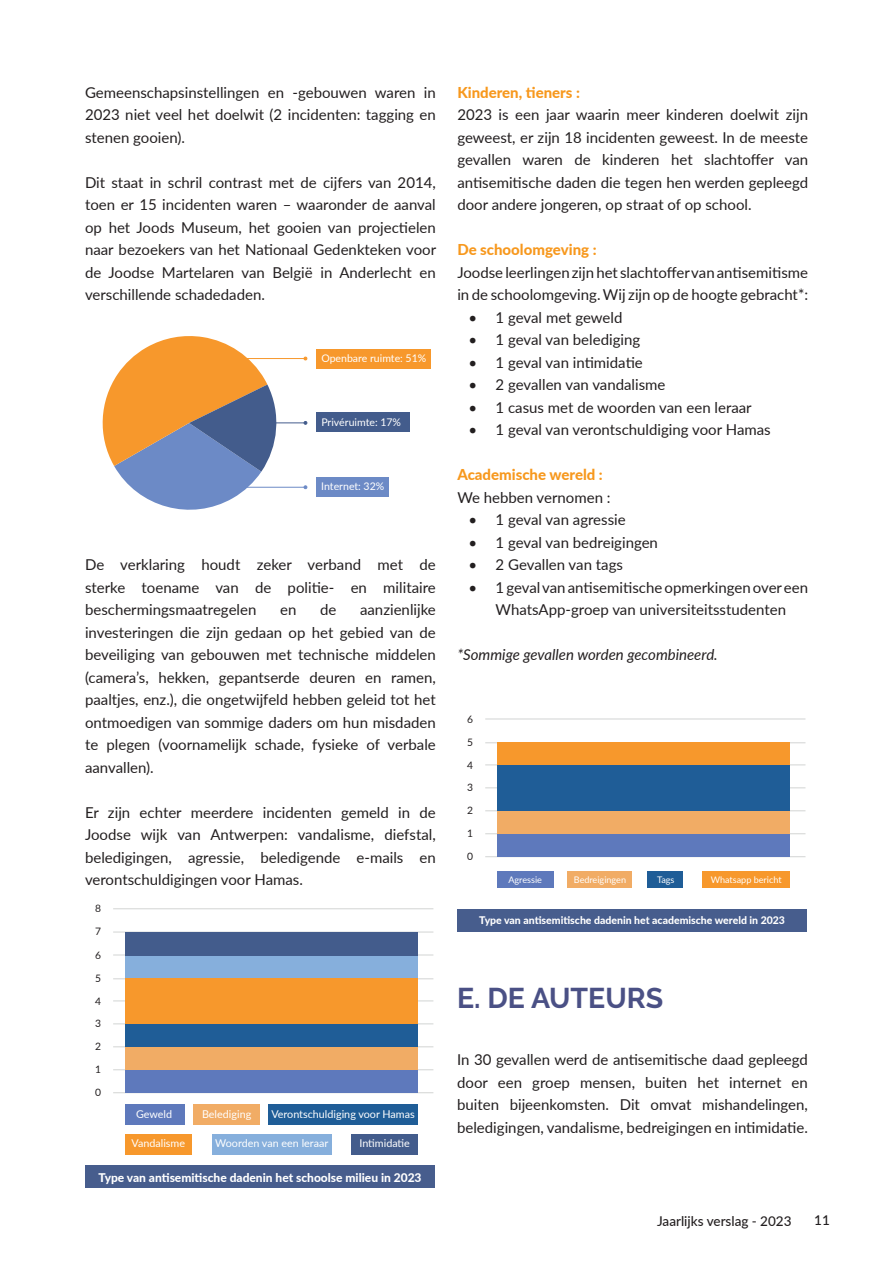
<style>
.page{position:relative;width:893px;height:1263px;background:#fff}
.page>*{position:absolute;margin:0;border:0;box-sizing:border-box;transform-origin:0 0}
.Headline{font:700 28.5px "Raleway";color:#4a5085}
.body_text{font:15px/22.5px "Lato";color:#231f20;text-align:justify}
.body_text-2{font:800 15px "Lato";color:#f7981d}
.body_text-3{font:italic 15px "Lato";color:#231f20}
.t1{font:500 13.5px "Lato";color:#231f20}
.body_text-4{font:800 12px "Lato";color:#fff}
.t2{font:10.8px "Lato";color:#fff}
.body_text-5{font:800 10.5px "Lato";color:#fff}
.t3{font:10.5px "Lato";color:#fff}
.t4{font:10.2px "Lato";color:#231f20}
.t5{font:9px "Lato";color:#fff}
</style>
<div class="page">
<hr style="left:232px;top:422px;width:73px;height:1px;background:#435c8c">
<div style="left:317px;top:349px;width:114px;height:19px;background:#f7982c"></div>
<hr style="left:232px;top:487px;width:73px;height:1px;background:#6c8ac6">
<hr style="left:232px;top:358px;width:73px;height:1px;background:#f7982c">
<div style="left:317px;top:477px;width:72px;height:20px;background:#6c8ac6"></div>
<div style="left:317px;top:413px;width:93px;height:19px;background:#435c8c"></div>
<svg style="left:102px;top:336px;width:180px;height:174px"></svg>
<div style="left:85px;top:1165px;width:350px;height:23px;background:#475d8d"></div>
<hr style="left:113px;top:1092px;width:320px;height:1px;background:#d2d4d3">
<hr style="left:113px;top:978px;width:320px;height:1px;background:#d2d4d3">
<hr style="left:113px;top:1001px;width:320px;height:1px;background:#d2d4d3">
<hr style="left:113px;top:1023px;width:320px;height:1px;background:#d2d4d3">
<hr style="left:113px;top:1046px;width:320px;height:1px;background:#d2d4d3">
<hr style="left:113px;top:1069px;width:320px;height:1px;background:#d2d4d3">
<hr style="left:113px;top:932px;width:320px;height:1px;background:#d2d4d3">
<hr style="left:113px;top:955px;width:320px;height:1px;background:#d2d4d3">
<hr style="left:113px;top:908px;width:320px;height:1px;background:#d2d4d3">
<div style="left:125px;top:1104px;width:60px;height:20px;background:#5e79bc"></div>
<div style="left:125px;top:1070px;width:293px;height:23px;background:#5e79bc"></div>
<div style="left:125px;top:1047px;width:293px;height:23px;background:#f1ac65"></div>
<div style="left:125px;top:1024px;width:293px;height:23px;background:#1f5d97"></div>
<div style="left:125px;top:955px;width:293px;height:23px;background:#86afdc"></div>
<div style="left:125px;top:932px;width:293px;height:23px;background:#435c8c"></div>
<div style="left:125px;top:978px;width:293px;height:46px;background:#f7982c"></div>
<div style="left:193px;top:1104px;width:67px;height:20px;background:#f1ac65"></div>
<div style="left:351px;top:1134px;width:67px;height:20px;background:#435c8c"></div>
<div style="left:125px;top:1134px;width:67px;height:20px;background:#f7982c"></div>
<div style="left:212px;top:1134px;width:120px;height:20px;background:#86afdc"></div>
<div style="left:269px;top:1104px;width:149px;height:20px;background:#1f5d97"></div>
<div style="left:457px;top:909px;width:350px;height:23px;background:#475d8d"></div>
<hr style="left:485px;top:856px;width:320px;height:1px;background:#d2d4d3">
<hr style="left:485px;top:742px;width:320px;height:1px;background:#d2d4d3">
<hr style="left:485px;top:765px;width:320px;height:1px;background:#d2d4d3">
<hr style="left:485px;top:788px;width:320px;height:1px;background:#d2d4d3">
<hr style="left:485px;top:810px;width:320px;height:1px;background:#d2d4d3">
<hr style="left:485px;top:833px;width:320px;height:1px;background:#d2d4d3">
<hr style="left:485px;top:719px;width:320px;height:1px;background:#d2d4d3">
<div style="left:497px;top:871px;width:56px;height:17px;background:#5e79bc"></div>
<div style="left:497px;top:834px;width:293px;height:23px;background:#5e79bc"></div>
<div style="left:497px;top:811px;width:293px;height:23px;background:#f1ac65"></div>
<div style="left:497px;top:742px;width:293px;height:23px;background:#f7982c"></div>
<div style="left:497px;top:765px;width:293px;height:46px;background:#1f5d97"></div>
<div style="left:568px;top:871px;width:64px;height:17px;background:#f1ac65"></div>
<div style="left:648px;top:871px;width:35px;height:17px;background:#1f5d97"></div>
<div style="left:702px;top:871px;width:88px;height:17px;background:#f7982c"></div>
<p class="body_text" style="left:85px;top:80px;width:352px">Gemeenschapsinstellingen en -gebouwen waren in 2023 niet veel het doelwit (2 incidenten: tagging en stenen gooien).</p>
<p class="body_text" style="left:85px;top:170px;width:353px">Dit staat in schril contrast met de cijfers van 2014, toen er 15 incidenten waren – waaronder de aanval op het Joods Museum, het gooien van projectielen naar bezoekers van het Nationaal Gedenkteken voor de Joodse Martelaren van België in Anderlecht en verschillende schadedaden.</p>
<p class="t3" style="left:321px;top:350px;width:106px">Openbare ruimte: 51%</p>
<p class="t3" style="left:321px;top:414px;width:81px">Privéruimte: 17%</p>
<p class="t3" style="left:321px;top:479px;width:65px">Internet: 32%</p>
<p class="body_text" style="left:85px;top:553px;width:352px">De verklaring houdt zeker verband met de sterke toename van de politie- en militaire beschermingsmaatregelen</p>
<p class="body_text" style="left:85px;top:598px;width:352px;text-indent:275px">aanzienlijke investeringen die zijn gedaan op het gebied van de beveiliging van gebouwen met technische middelen (camera’s, hekken, gepantserde deuren en ramen, paaltjes, enz.), die ongetwijfeld hebben geleid tot het ontmoedigen van sommige daders om hun misdaden te plegen (voornamelijk schade, fysieke of verbale aanvallen).</p>
<p class="body_text" style="left:85px;top:800px;width:352px">Er zijn echter meerdere incidenten gemeld in de Joodse wijk van Antwerpen: vandalisme, diefstal, beledigingen, agressie, beledigende e-mails en verontschuldigingen voor Hamas.</p>
<p class="body_text" style="left:280px;top:598px;width:18px">en</p>
<p class="body_text" style="left:320px;top:598px;width:18px">de</p>
<p class="t4" style="left:95px;top:901px;width:7px">8</p>
<p class="t4" style="left:95px;top:924px;width:7px">7</p>
<p class="t4" style="left:95px;top:948px;width:7px">6</p>
<p class="t4" style="left:95px;top:971px;width:7px">5</p>
<p class="t4" style="left:95px;top:994px;width:7px">4</p>
<p class="t4" style="left:95px;top:1016px;width:7px">3</p>
<p class="t4" style="left:95px;top:1039px;width:7px">2</p>
<p class="t4" style="left:95px;top:1062px;width:7px">1</p>
<p class="t4" style="left:95px;top:1085px;width:7px">0</p>
<p class="t2" style="left:271px;top:1106px;width:145px">Verontschuldiging voor Hamas</p>
<p class="t2" style="left:136px;top:1106px;width:38px">Geweld</p>
<p class="t2" style="left:202px;top:1106px;width:51px">Belediging</p>
<p class="t2" style="left:132px;top:1136px;width:55px">Vandalisme</p>
<p class="t2" style="left:215px;top:1136px;width:115px">Woorden van een leraar</p>
<p class="t2" style="left:359px;top:1136px;width:52px">Intimidatie</p>
<p class="body_text-4" style="left:98px;top:1168px;width:325px">Type van antisemitische dadenin het schoolse milieu in 2023</p>
<p class="body_text-2" style="left:457px;top:81px;width:124px">Kinderen, tieners :</p>
<p class="body_text" style="left:457px;top:103px;width:352px">2023 is een jaar waarin meer kinderen doelwit zijn geweest, er zijn 18 incidenten geweest. In de meeste gevallen waren de kinderen het slachtoffer van antisemitische daden die tegen hen werden gepleegd door andere jongeren, op straat of op school.</p>
<p class="body_text-2" style="left:457px;top:238px;width:141px">De schoolomgeving :</p>
<p class="body_text" style="left:457px;top:260px;width:352px">Joodse leerlingen zijn het slachtoffer van antisemitisme in de schoolomgeving. Wij zijn op de hoogte gebracht*:</p>
<p class="body_text" style="left:469px;top:305px;width:155px">• 1 geval met geweld</p>
<p class="body_text" style="left:469px;top:328px;width:173px">• 1 geval van belediging</p>
<p class="body_text" style="left:469px;top:350px;width:176px">• 1 geval van intimidatie</p>
<p class="body_text" style="left:469px;top:373px;width:198px">• 2 gevallen van vandalisme</p>
<p class="body_text" style="left:469px;top:395px;width:285px">• 1 casus met de woorden van een leraar</p>
<p class="body_text" style="left:469px;top:418px;width:304px">• 1 geval van verontschuldiging voor Hamas</p>
<p class="body_text-2" style="left:457px;top:463px;width:147px">Academische wereld :</p>
<p class="body_text" style="left:457px;top:485px;width:155px">We hebben vernomen :</p>
<p class="body_text" style="left:469px;top:508px;width:159px">• 1 geval van agressie</p>
<p class="body_text" style="left:469px;top:530px;width:191px">• 1 geval van bedreigingen</p>
<p class="body_text" style="left:469px;top:553px;width:156px">• 2 Gevallen van tags</p>
<p class="body_text" style="left:469px;top:575px;width:341px;text-align:center">• 1 geval van antisemitische opmerkingen over een<br>WhatsApp-groep van universiteitsstudenten</p>
<p class="body_text-3" style="left:457px;top:644px;width:262px">*Sommige gevallen worden gecombineerd.</p>
<p class="t4" style="left:467px;top:712px;width:7px">6</p>
<p class="t4" style="left:467px;top:735px;width:7px">5</p>
<p class="t4" style="left:467px;top:758px;width:7px">4</p>
<p class="t4" style="left:467px;top:780px;width:7px">3</p>
<p class="t4" style="left:467px;top:803px;width:7px">2</p>
<p class="t4" style="left:467px;top:826px;width:7px">1</p>
<p class="t4" style="left:467px;top:849px;width:7px">0</p>
<p class="t5" style="left:508px;top:873px;width:35px">Agressie</p>
<p class="t5" style="left:574px;top:873px;width:54px">Bedreigingen</p>
<p class="t5" style="left:657px;top:873px;width:19px">Tags</p>
<p class="t5" style="left:711px;top:873px;width:72px">Whatsapp bericht</p>
<p class="body_text-5" style="left:479px;top:913px;width:307px">Type van antisemitische dadenin het academische wereld in 2023</p>
<p class="Headline" style="left:457px;top:981px;width:208px">E. DE AUTEURS</p>
<p class="body_text" style="left:457px;top:1048px;width:352px">In 30 gevallen werd de antisemitische daad gepleegd door een groep mensen, buiten het internet en buiten bijeenkomsten. Dit omvat mishandelingen, beledigingen, vandalisme, bedreigingen en intimidatie.</p>
<p class="t1" style="left:657px;top:1211px;width:136px">Jaarlijks verslag - 2023</p>
<p class="t1" style="left:814px;top:1211px;width:17px">11</p>
</div>
